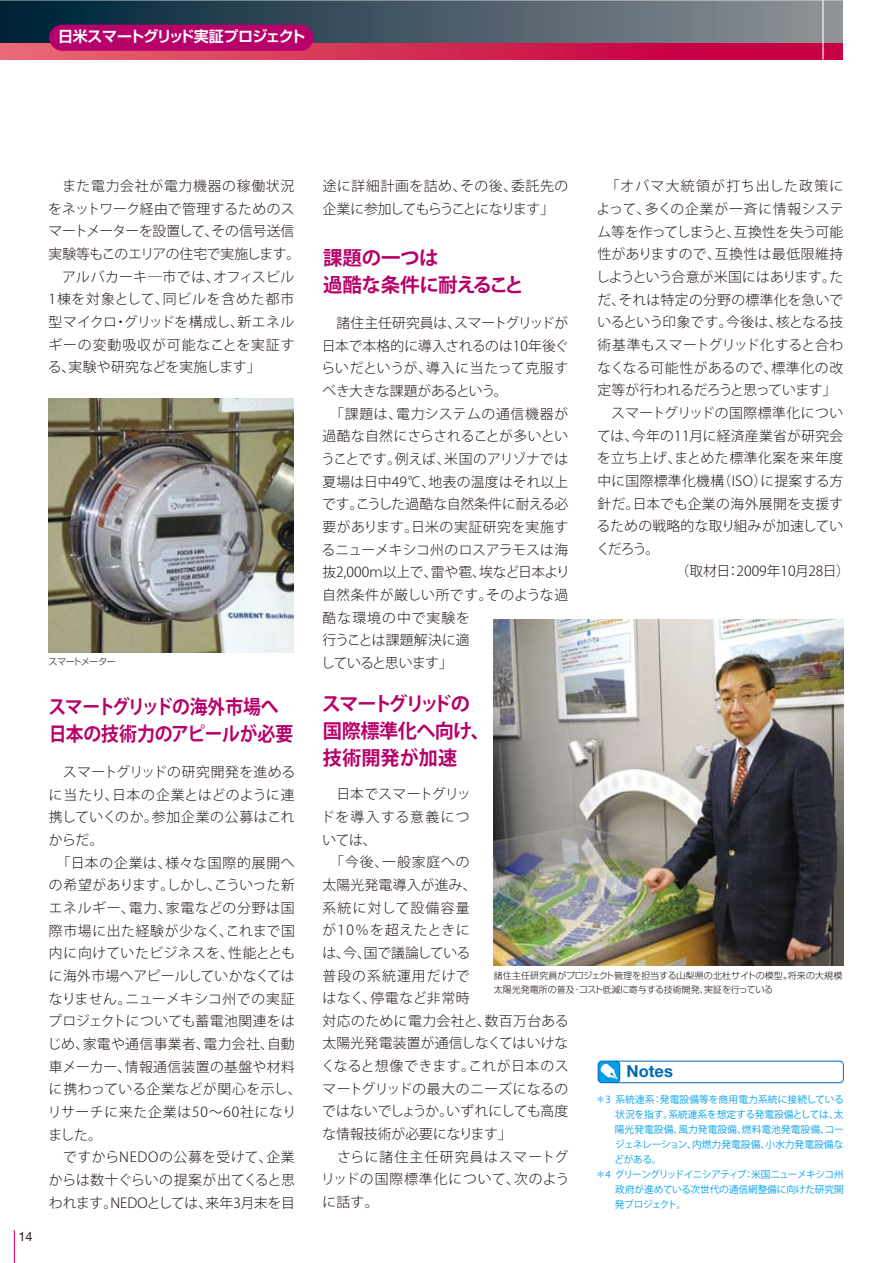
<style>
.page{position:relative;width:893px;height:1263px;background:#fff}
.page>*{position:absolute;margin:0;border:0;box-sizing:border-box;transform-origin:0 0}
.t1{font:700 19.5px/27px "Koz Go Std";letter-spacing:-.025em;color:#b6006a}
.t2{font:700 19.5px/27px "Koz Go Std";letter-spacing:-.025em;color:#b6006a;scale:.92 1}
.t3{font:700 16.5px "Helvetica Neue";color:#0068b6}
.t4{font:700 15px "Shin Go Pro De";letter-spacing:-.045em;color:#fff}
.t5{font:300 13.8px/22.6px "Koz Go Std";letter-spacing:.015em;color:#221815}
.t6{font:300 13.8px "Koz Go Std";letter-spacing:-.03em;color:#221815}
.t7{font:300 13.8px "Koz Go Std";letter-spacing:.04em;color:#221815}
.t8{font:300 13.8px "Koz Go Std";letter-spacing:-.035em;color:#221815}
.t9{font:300 13.8px "Koz Go Std";letter-spacing:-.025em;color:#221815}
.t10{font:300 13.8px "Koz Go Std";letter-spacing:.05em;color:#221815}
.t11{font:300 13.8px "Koz Go Std";letter-spacing:-.01em;color:#221815}
.t12{font:300 13.8px "Koz Go Std";letter-spacing:.06em;color:#221815}
.t13{font:300 13.8px "Koz Go Std";letter-spacing:.1em;color:#221815}
.t14{font:300 13.8px "Koz Go Std";letter-spacing:.055em;color:#221815}
.t15{font:300 13.8px "Koz Go Std";letter-spacing:.075em;color:#221815}
.t16{font:12.75px "Helvetica Neue";color:#221815}
.t17{font:9.75px "Koz Go Std";letter-spacing:-.015em;color:#00a0e9}
.t18{font:9.75px "Koz Go Std";letter-spacing:-.07em;color:#00a0e9}
.t19{font:9.75px "Koz Go Std";letter-spacing:.01em;color:#00a0e9}
.t20{font:9.75px "Koz Go Std";letter-spacing:.005em;color:#00a0e9}
.t21{font:9.75px "Koz Go Std";letter-spacing:-.08em;color:#00a0e9}
.t22{font:300 9px/13.5px "Shin Go Pro";color:#221815}
.t23{font:300 9px "Shin Go Pro";letter-spacing:-.055em;color:#221815}
</style>
<div class="page">
<svg style="left:0;top:0;width:842px;height:60px;background:#724e64"></svg>
<hr style="left:822px;top:0;width:2px;height:60px;background:#fff">
<img style="left:494px;top:620px;width:349px;height:345px">
<img style="left:48px;top:399px;width:245px;height:254px">
<hr style="left:14px;top:1230px;width:1px;height:33px;background:#e50069">
<div style="left:49px;top:25px;width:264px;height:26px;background:#b6006a;border-radius:13px"></div>
<div style="left:612px;top:1061px;width:232px;height:22px;border:1px solid #0068b6;border-radius:4px"></div>
<div style="left:598px;top:1061px;width:22px;height:22px;background:#00a0e9;border-radius:4px"></div>
<div style="left:598px;top:1061px;width:22px;height:22px;border:1px solid #0068b6;border-radius:4px"></div>
<svg style="left:600px;top:1064px;width:18px;height:15px"></svg>
<p class="t4" style="left:58px;top:24px;width:249px">日米スマートグリッド実証プロジェクト</p>
<p class="t14" style="left:49px;top:177px;width:247px">　また電力会社が電力機器の稼働状況</p>
<p class="t5" style="left:48px;top:198px;width:248px">をネットワーク経由で管理するためのス</p>
<p class="t9" style="left:49px;top:223px;width:247px">マートメーターを設置して、その信号送信</p>
<p class="t6" style="left:49px;top:245px;width:253px">実験等もこのエリアの住宅で実施します。</p>
<p class="t5" style="left:62px;top:266px;width:234px">アルバカーキ―市では、オフィスビル</p>
<p class="t12" style="left:49px;top:290px;width:247px">1棟を対象として、同ビルを含めた都市</p>
<p class="t5" style="left:49px;top:311px;width:247px">型マイクロ・グリッドを構成し、新エネル</p>
<p class="t15" style="left:48px;top:336px;width:248px">ギーの変動吸収が可能なことを実証す</p>
<p class="t5" style="left:48px;top:356px;width:215px">る、実験や研究などを実施します」</p>
<p class="t16" style="left:18px;top:1229px;width:16px">14</p>
<p class="t23" style="left:49px;top:654px;width:69px">スマートメーター</p>
<h1 class="t2" style="left:48px;top:694px;width:268px">スマートグリッドの海外市場へ日本の技術力のアピールが必要</h1>
<p class="t5" style="left:48px;top:761px;width:256px">　スマートグリッドの研究開発を進めるに当たり、日本の企業とはどのように連携していくのか。参加企業の公募はこれからだ。<br>　「日本の企業は、様々な国際的展開への希望があります。しかし、こういった新エネルギー、電力、家電などの分野は国際市場に出た経験が少なく、これまで国内に向けていたビジネスを、性能とともに海外市場へアピールしていかなくてはなりません。ニューメキシコ州での実証プロジェクトについても蓄電池関連をはじめ、家電や通信事業者、電力会社、自動車メーカー、情報通信装置の基盤や材料に携わっている企業などが関心を示し、リサーチに来た企業は50～60社になりました。<br>　ですからNEDOの公募を受けて、企業からは数十ぐらいの提案が出てくると思われます。NEDOとしては、来年3月末を目</p>
<p class="t5" style="left:323px;top:175px;width:247px">途に詳細計画を詰め、その後、委託先の企業に参加してもらうことになります」</p>
<h1 class="t1" style="left:323px;top:245px;width:203px">課題の一つは<br>過酷な条件に耐えること</h1>
<p class="t5" style="left:321px;top:312px;width:250px">　諸住主任研究員は、スマートグリッドが日本で本格的に導入されるのは10年後ぐらいだというが、導入に当たって克服すべき大きな課題があるという。<br>　「課題は、電力システムの通信機器が過酷な自然にさらされることが多いということです。例えば、米国のアリゾナでは夏場は日中49℃、地表の温度はそれ以上です。こうした過酷な自然条件に耐える必要があります。日米の実証研究を実施するニューメキシコ州のロスアラモスは海抜2,000ｍ以上で、雷や雹、埃など日本より自然条件が厳しい所です。そのような過酷な環境の中で実験を<br>行うことは課題解決に適<br>していると思います」</p>
<p class="t13" style="left:597px;top:178px;width:247px">　「オバマ大統領が打ち出した政策に</p>
<p class="t10" style="left:597px;top:200px;width:248px">よって、多くの企業が一斉に情報システ</p>
<p class="t6" style="left:597px;top:223px;width:247px">ム等を作ってしまうと、互換性を失う可能</p>
<p class="t7" style="left:597px;top:245px;width:247px">性がありますので、互換性は最低限維持</p>
<p class="t8" style="left:596px;top:268px;width:249px">しようという合意が米国にはあります。た</p>
<p class="t5" style="left:597px;top:288px;width:247px">だ、それは特定の分野の標準化を急いで</p>
<p class="t6" style="left:597px;top:313px;width:247px">いるという印象です。今後は、核となる技</p>
<p class="t11" style="left:597px;top:336px;width:247px">術基準もスマートグリッド化すると合わ</p>
<p class="t5" style="left:597px;top:356px;width:247px">なくなる可能性があるので、標準化の改</p>
<p class="t6" style="left:597px;top:381px;width:240px">定等が行われるだろうと思っています」</p>
<p class="t5" style="left:597px;top:402px;width:247px">　スマートグリッドの国際標準化につい</p>
<p class="t5" style="left:597px;top:424px;width:248px">ては、今年の11月に経済産業省が研究会</p>
<p class="t7" style="left:597px;top:449px;width:247px">を立ち上げ、まとめた標準化案を来年度</p>
<p class="t5" style="left:597px;top:470px;width:247px">中に国際標準化機構（ISO）に提案する方</p>
<p class="t5" style="left:597px;top:492px;width:247px">針だ。日本でも企業の海外展開を支援す</p>
<p class="t5" style="left:597px;top:515px;width:248px">るための戦略的な取り組みが加速してい</p>
<p class="t5" style="left:596px;top:538px;width:65px">くだろう。</p>
<p class="t5" style="left:676px;top:560px;width:176px">（取材日：2009年10月28日）</p>
<h1 class="t1" style="left:322px;top:692px;width:170px">スマートグリッドの国際標準化ヘ向け、技術開発が加速</h1>
<p class="t5" style="left:321px;top:783px;width:250px">　日本でスマートグリッ<br>ドを導入する意義につ<br>いては、<br>　「今後、一般家庭への<br>太陽光発電導入が進み、<br>系統に対して設備容量<br>が10％を超えたときに<br>は、今、国で議論している<br>普段の系統運用だけで<br>はなく、停電など非常時<br>対応のために電力会社と、数百万台ある太陽光発電装置が通信しなくてはいけなくなると想像できます。これが日本のスマートグリッドの最大のニーズになるのではないでしょうか。いずれにしても高度な情報技術が必要になります」<br>　さらに諸住主任研究員はスマートグリッドの国際標準化について、次のように話す。</p>
<p class="t22" style="left:494px;top:968px;width:350px">諸住主任研究員がプロジェクト管理を担当する山梨県の北杜サイトの模型。将来の大規模太陽光発電所の普及･コスト低減に寄与する技術開発、実証を行っている</p>
<p class="t3" style="left:626px;top:1061px;width:48px">Notes</p>
<p class="t19" style="left:596px;top:1093px;width:250px">＊3 系統連系：発電設備等を商用電力系統に接続している</p>
<p class="t17" style="left:615px;top:1108px;width:230px">状況を指す。系統連系を想定する発電設備としては、太</p>
<p class="t20" style="left:615px;top:1123px;width:231px">陽光発電設備、風力発電設備、燃料電池発電設備、コー</p>
<p class="t17" style="left:596px;top:1138px;width:249px">　　ジェネレーション、内燃力発電設備、小水力発電設備な</p>
<p class="t17" style="left:596px;top:1153px;width:67px">　　どがある。</p>
<p class="t18" style="left:596px;top:1168px;width:249px">＊4 グリーングリッドイニシアティブ：米国ニューメキシコ州</p>
<p class="t17" style="left:615px;top:1183px;width:230px">政府が進めている次世代の通信網整備に向けた研究開</p>
<p class="t21" style="left:615px;top:1198px;width:73px">発プロジェクト。</p>
</div>
